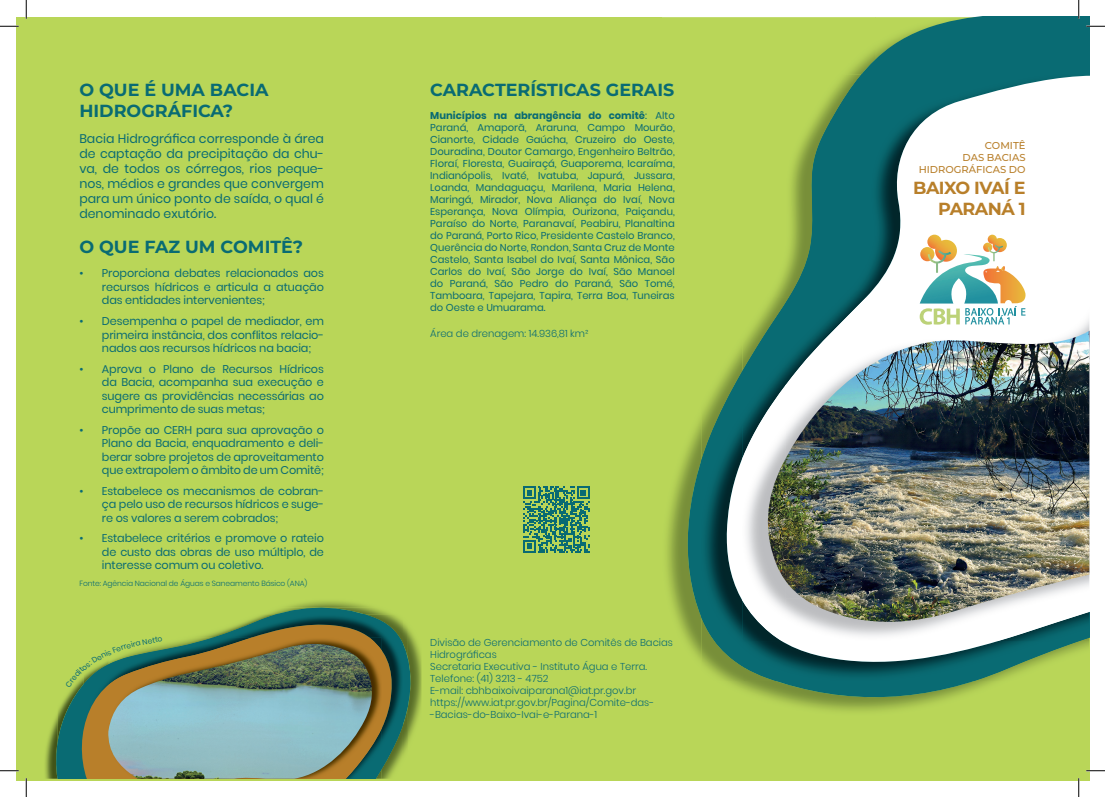
<style>
.page{position:relative;width:1105px;height:797px;background:#fff}
.page>*{position:absolute;margin:0;border:0;box-sizing:border-box;transform-origin:0 0}
.t1{font:700 17.5px/21px "Montserrat";color:#096b73}
.t2{font:700 17.5px/21px "Montserrat";letter-spacing:-.03em;color:#b87f2a;text-align:right}
.t3{font:12.5px/15px "Poppins";color:#096b73;text-align:justify}
.t4{font:11.25px/13.5px "Poppins";letter-spacing:-.01em;color:#096b73;text-align:justify}
.t5{font:10px/12px "Poppins";color:#096b73;text-align:justify}
.t6{font:300 10px/12px "Poppins";color:#096b73}
.t7{font:500 10px/12px "Montserrat";color:#b87f2a;text-align:right}
.t8{font:300 7.5px "Poppins";letter-spacing:-.01em;color:#096b73}
.s1{font-weight:700}
</style>
<div class="page">
<div style="left:16px;top:17px;width:1073px;height:764px;background:#b9d658"></div>
<svg style="left:678px;top:17px;width:411px;height:690px"></svg>
<img style="left:701px;top:74px;width:21px;height:260px">
<img style="left:701px;top:334px;width:21px;height:37px">
<img style="left:701px;top:667px;width:43px;height:14px">
<img style="left:1079px;top:667px;width:10px;height:14px">
<img style="left:701px;top:371px;width:21px;height:296px">
<img style="left:744px;top:667px;width:335px;height:14px">
<svg style="left:722px;top:61px;width:367px;height:606px"></svg>
<img style="left:742px;top:298px;width:43px;height:86px">
<img style="left:785px;top:298px;width:304px;height:343px">
<img style="left:742px;top:384px;width:44px;height:257px">
<img style="left:766px;top:331px;width:323px;height:292px">
<img style="left:316px;top:601px;width:105px;height:124px">
<img style="left:45px;top:720px;width:10px;height:58px">
<svg style="left:55px;top:602px;width:360px;height:176px"></svg>
<img style="left:84px;top:614px;width:319px;height:164px">
<svg style="left:71px;top:622px;width:323px;height:156px"></svg>
<img style="left:163px;top:637px;width:219px;height:141px">
<img style="left:108px;top:644px;width:265px;height:134px">
<svg style="left:523px;top:486px;width:66px;height:66px"></svg>
<svg style="left:920px;top:235px;width:105px;height:90px;background:#c9d5c0"></svg>
<svg style="left:0;top:25px;width:19px;height:2px"></svg>
<svg style="left:1086px;top:25px;width:19px;height:2px"></svg>
<svg style="left:0;top:770px;width:19px;height:1px"></svg>
<svg style="left:1086px;top:770px;width:19px;height:1px"></svg>
<svg style="left:25px;top:0;width:2px;height:19px"></svg>
<svg style="left:25px;top:778px;width:2px;height:19px"></svg>
<svg style="left:1078px;top:0;width:1px;height:19px"></svg>
<svg style="left:1078px;top:778px;width:1px;height:19px"></svg>
<svg style="left:65px;top:637px;width:98px;height:51px"></svg>
<h1 class="t1" style="left:79px;top:79px;width:191px">O QUE É UMA BACIA<br>HIDROGRÁFICA?</h1>
<p class="t3" style="left:79px;top:131px;width:246px">Bacia Hidrográfica corresponde à área de captação da precipitação da chu&shy;va, de todos os córregos, rios peque&shy;nos, médios e grandes que convergem para um único ponto de saída, o qual é denominado exutório.</p>
<h1 class="t1" style="left:79px;top:236px;width:225px">O QUE FAZ UM COMITÊ?</h1>
<p class="t4" style="left:102px;top:267px;width:223px;text-indent:-22px">• Proporciona debates relacionados aos recursos hídricos e articula a atuação das entidades intervenientes;</p>
<p class="t4" style="left:102px;top:314px;width:224px;text-indent:-22px">• Desempenha o papel de mediador, em primeira instância, dos conflitos relacio&shy;nados aos recursos hídricos na bacia;</p>
<p class="t4" style="left:102px;top:362px;width:223px;text-indent:-22px">• Aprova o Plano de Recursos Hídricos da Bacia, acompanha sua execução e sugere as providências necessárias ao cumprimento de suas metas;</p>
<p class="t4" style="left:102px;top:423px;width:224px;text-indent:-22px">• Propõe ao CERH para sua aprovação o Plano da Bacia, enquadramento e deli&shy;berar sobre projetos de aproveitamento que extrapolem o âmbito de um Comitê;</p>
<p class="t4" style="left:102px;top:484px;width:224px;text-indent:-22px">• Estabelece os mecanismos de cobran&shy;ça pelo uso de recursos hídricos e suge&shy;re os valores a serem cobrados;</p>
<p class="t4" style="left:102px;top:532px;width:224px;text-indent:-22px">• Estabelece critérios e promove o rateio de custo das obras de uso múltiplo, de interesse comum ou coletivo.</p>
<p class="t8" style="left:79px;top:578px;width:229px">Fonte: Agência Nacional de Águas e Saneamento Básico (ANA)</p>
<h1 class="t1" style="left:430px;top:79px;width:246px">CARACTERÍSTICAS GERAIS</h1>
<p class="t5" style="left:430px;top:110px;width:246px"><span class="s1">Municípios na abrangência do comitê</span>: Alto Paraná, Amaporã, Araruna, Campo Mourão, Cianorte, Cidade Gaúcha, Cruzeiro do Oeste, Douradina, Doutor Camargo, Engenheiro Beltrão, Floraí, Floresta, Guairaçá, Guaporema, Icaraíma, Indianópolis, Ivaté, Ivatuba, Japurá, Jussara, Loanda, Mandaguaçu, Marilena, Maria Helena, Maringá, Mirador, Nova Aliança do Ivaí, Nova Esperança, Nova Olímpia, Ourizona, Paiçandu, Paraíso do Norte, Paranavaí, Peabiru, Planaltina do Paraná, Porto Rico, Presidente Castelo Branco, Querência do Norte, Rondon, Santa Cruz de Monte Castelo, Santa Isabel do Ivaí, Santa Mônica, São Carlos do Ivaí, São Jorge do Ivaí, São Manoel do Paraná, São Pedro do Paraná, São Tomé, Tamboara, Tapejara, Tapira, Terra Boa, Tuneiras do Oeste e Umuarama.</p>
<p class="t6" style="left:430px;top:328px;width:160px">Área de drenagem: 14.936,81 km²</p>
<p class="t6" style="left:430px;top:636px;width:244px">Divisão de Gerenciamento de Comitês de Bacias Hidrográficas<br>Secretaria Executiva - Instituto Água e Terra.<br>Telefone: (41) 3213 - 4752<br>E-mail: cbhbaixoivaiparana1@iat.pr.gov.br https://www.iat.pr.gov.br/Pagina/Comite-das--Bacias-do-Baixo-Ivai-e-Parana-1</p>
<p class="t7" style="left:919px;top:139px;width:108px">COMITÊ<br>DAS BACIAS<br>HIDROGRÁFICAS DO</p>
<h1 class="t2" style="left:913px;top:177px;width:114px">BAIXO IVAÍ E<br>PARANÁ 1</h1>
</div>
